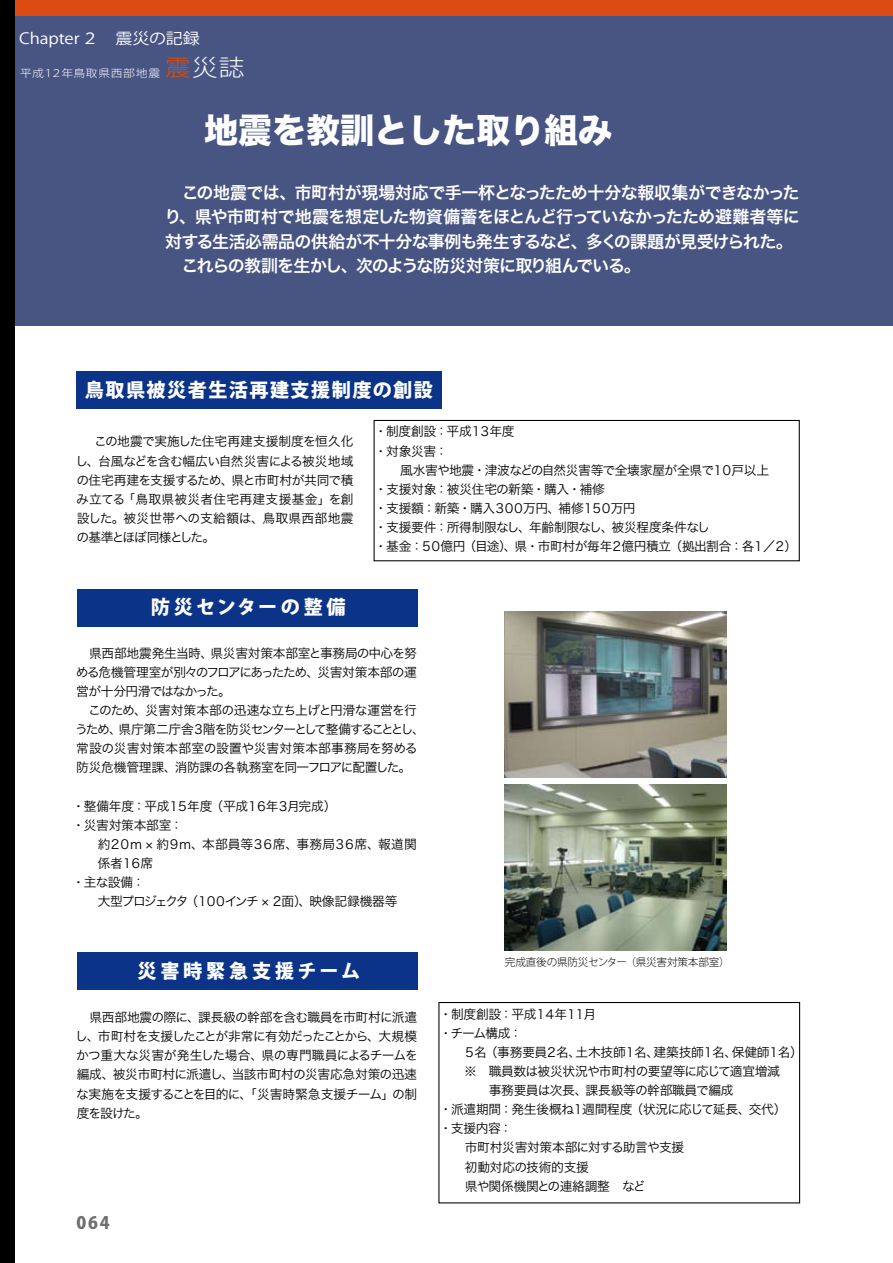
<style>
.page{position:relative;width:893px;height:1263px;background:#fff}
.page>*{position:absolute;margin:0;border:0;box-sizing:border-box;transform-origin:0 0}
.t1{font:34.05px "Hira Kaku Std W8";color:#fff}
.t2{font:800 19.2px "Koz Go Pro";letter-spacing:.075em;color:#fff}
.t3{font:800 19.2px "Koz Go Pro";letter-spacing:.2em;color:#fff}
.t4{font:800 19.2px "Koz Go Pro";letter-spacing:.17em;color:#fff}
.t5{font:16.95px/24.5px "Hira Kaku Pro W6";letter-spacing:-.045em;color:#fff}
.t6{font:800 16.95px "Koz Go Pro";color:#6f6e6e}
.t7{font:15.3px "Koz Go Pro";letter-spacing:-.005em;color:#fff;scale:1.11 1}
.t8{font:12.75px/19.2px "Hira Kaku Pro W3";letter-spacing:-.03em;color:#000}
.t9{font:12.75px "Hira Kaku Pro W3";letter-spacing:-.11em;color:#000}
.t10{font:12.75px "Hira Kaku Pro W3";letter-spacing:-.12em;color:#000}
.t11{font:12.75px/19.2px "Hira Kaku Pro W3";letter-spacing:-.1em;color:#000}
.t12{font:300 10.65px "Koz Go Pro";letter-spacing:-.02em;color:#000}
.t13{font:300 10.5px "Koz Go Pro";letter-spacing:.045em;color:#fff;scale:1.11 1}
.s1{font-size:22.95px;color:#dc4c12}
.s2{font-size:22.95px}
</style>
<div class="page">
<div style="left:0;top:0;width:893px;height:325px;background:#485583"></div>
<img style="left:505px;top:611px;width:221px;height:166px">
<img style="left:505px;top:784px;width:221px;height:166px">
<div style="left:0;top:0;width:893px;height:16px;background:#dc4c12"></div>
<div style="left:0;top:0;width:14px;height:1263px;background:#000"></div>
<hr style="left:0;top:85px;width:893px;height:1px;background:#000">
<div style="left:374px;top:420px;width:426px;height:141px;border:1px solid #000"></div>
<div style="left:438px;top:1002px;width:362px;height:201px;border:1px solid #000"></div>
<div style="left:76px;top:371px;width:366px;height:37px;background:#0b3388"></div>
<div style="left:77px;top:589px;width:340px;height:37px;background:#0b3388"></div>
<div style="left:77px;top:953px;width:340px;height:37px;background:#0b3388"></div>
<p class="t7" style="left:19px;top:28px;width:164px">Chapter２　震災の記録</p>
<p class="t13" style="left:20px;top:67px;width:204px">平成１２年鳥取県西部地震<span class="s1">震</span><span class="s2">災誌</span></p>
<h1 class="t1" style="left:204px;top:112px;width:410px">地震を教訓とした取り組み</h1>
<h3 class="t5" style="left:164px;top:180px;width:637px">　この地震では、市町村が現場対応で手一杯となったため十分な報収集ができなかったり、県や市町村で地震を想定した物資備蓄をほとんど行っていなかったため避難者等に対する生活必需品の供給が不十分な事例も発生するなど、多くの課題が見受けられた。　これらの教訓を生かし、次のような防災対策に取り組んでいる。</h3>
<h2 class="t2" style="left:85px;top:377px;width:349px">鳥取県被災者生活再建支援制度の創設</h2>
<p class="t8" style="left:75px;top:431px;width:280px;text-align:justify;text-indent:7px">　この地震で実施した住宅再建支援制度を恒久化し、台風などを含む幅広い自然災害による被災地域の住宅再建を支援するため、県と市町村が共同で積み立てる「鳥取県被災者住宅再建支援基金」を創設した。被災世帯への支給額は、鳥取県西部地震の基準とほぼ同様とした。</p>
<p class="t8" style="left:375px;top:421px;width:142px">・制度創設：平成１３年度・対象災害：</p>
<p class="t8" style="left:375px;top:459px;width:424px;text-indent:25px">風水害や地震・津波などの自然災害等で全壊家屋が全県で１０戸以上<br>・支援対象：被災住宅の新築・購入・補修<br>・支援額：新築・購入３００万円、補修１５０万円<br>・支援要件：所得制限なし、年齢制限なし、被災程度条件なし<br>・基金：５０億円（目途）、県・市町村が毎年２億円積立（拠出割合：各１／２）</p>
<h2 class="t4" style="left:151px;top:595px;width:196px">防災センターの整備</h2>
<p class="t8" style="left:75px;top:642px;width:351px">　県西部地震発生当時、県災害対策本部室と事務局の中心を努める危機管理室が別々のフロアにあったため、災害対策本部の運営が十分円滑ではなかった。<br>　このため、災害対策本部の迅速な立ち上げと円滑な運営を行うため、県庁第二庁舎３階を防災センターとして整備することとし、常設の災害対策本部室の設置や災害対策本部事務局を努める防災危機管理課、消防課の各執務室を同一フロアに配置した。</p>
<p class="t8" style="left:72px;top:795px;width:266px">・整備年度：平成１５年度（平成１６年３月完成）・災害対策本部室：</p>
<p class="t9" style="left:98px;top:833px;width:321px">約２０ｍ × 約９ｍ、本部員等３６席、事務局３６席、報道関</p>
<p class="t8" style="left:98px;top:853px;width:57px">係者１６席</p>
<p class="t8" style="left:72px;top:872px;width:74px">・主な設備：</p>
<p class="t10" style="left:98px;top:890px;width:301px">大型プロジェクタ（１００インチ × ２面）、映像記録機器等</p>
<h2 class="t3" style="left:137px;top:958px;width:224px">災害時緊急支援チーム</h2>
<p class="t12" style="left:505px;top:955px;width:226px">完成直後の県防災センター（県災害対策本部室）</p>
<p class="t8" style="left:75px;top:1007px;width:344px;text-align:justify">　県西部地震の際に、課長級の幹部を含む職員を市町村に派遣し、市町村を支援したことが非常に有効だったことから、大規模かつ重大な災害が発生した場合、県の専門職員によるチームを編成、被災市町村に派遣し、当該市町村の災害応急対策の迅速な実施を支援することを目的に、「災害時緊急支援チーム」の制度を設けた。</p>
<p class="t11" style="left:439px;top:1003px;width:158px">・制度創設：平成１４年１１月・チーム構成：</p>
<p class="t8" style="left:463px;top:1041px;width:341px">５名（事務要員２名、土木技師１名、建築技師１名、保健師１名）</p>
<p class="t8" style="left:464px;top:1061px;width:317px">※　職員数は被災状況や市町村の要望等に応じて適宜増減</p>
<p class="t8" style="left:489px;top:1080px;width:246px">事務要員は次長、課長級等の幹部職員で編成</p>
<p class="t8" style="left:439px;top:1099px;width:349px">・派遣期間：発生後概ね１週間程度（状況に応じて延長、交代）</p>
<p class="t8" style="left:439px;top:1118px;width:74px">・支援内容：</p>
<p class="t8" style="left:465px;top:1137px;width:221px">市町村災害対策本部に対する助言や支援</p>
<p class="t8" style="left:465px;top:1156px;width:126px">初動対応の技術的支援</p>
<p class="t8" style="left:465px;top:1175px;width:182px">県や関係機関との連絡調整　など</p>
<h3 class="t6" style="left:77px;top:1212px;width:35px">064</h3>
</div>
